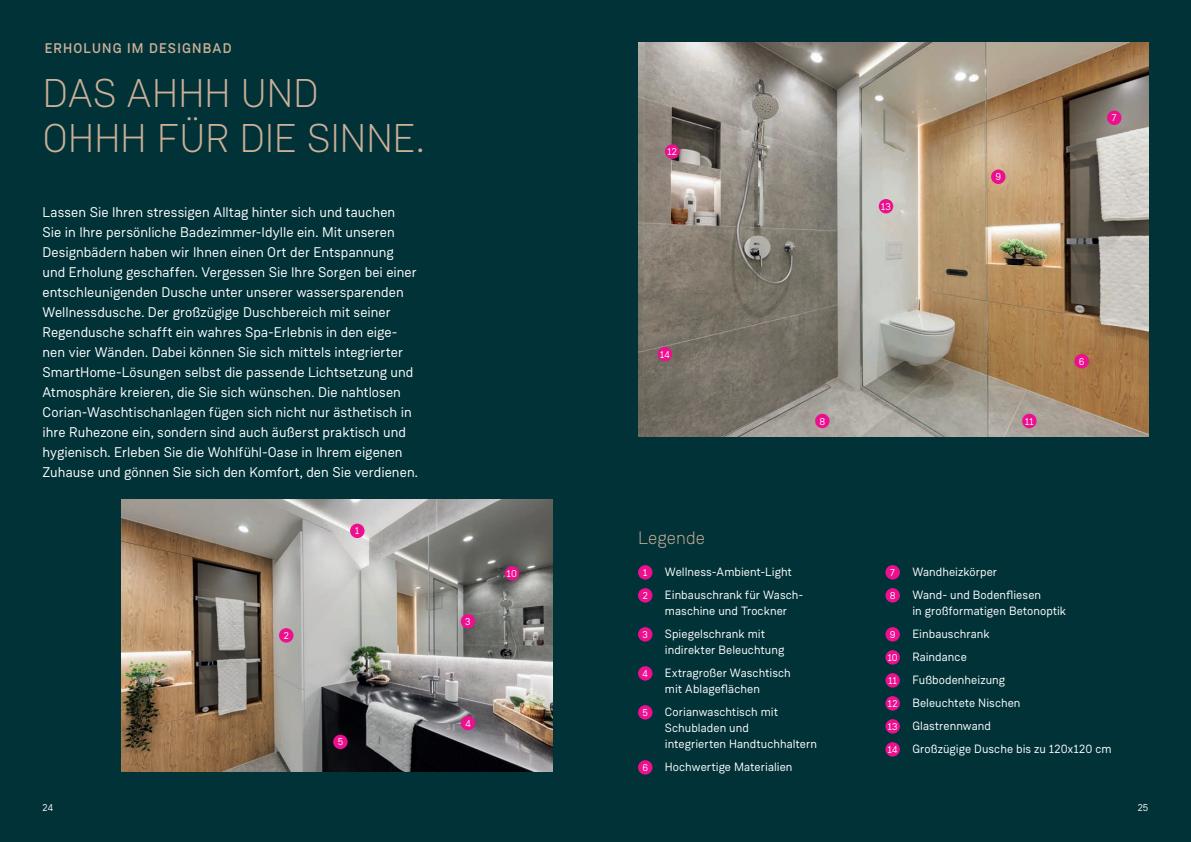
<style>
.page{position:relative;width:1191px;height:842px;background:#003238}
.page>*{position:absolute;margin:0;border:0;box-sizing:border-box;transform-origin:0 0}
.t1{font:300 40px/45px "Weissenhof Grotesk";letter-spacing:-.01em;color:#ccb098}
.t2{font:300 18px "Weissenhof Grotesk";letter-spacing:.005em;color:#ccb098}
.t3{font:14px/20px "Weissenhof Grotesk";color:#fff}
.t4{font:500 14px "Weissenhof Grotesk";letter-spacing:.08em;color:#ccb098}
.t5{font:12px/16px "Weissenhof Grotesk";letter-spacing:.005em;color:#fff}
.t6{font:10px "Weissenhof Grotesk";letter-spacing:.02em;color:#fff}
.s1{font-size:10px}
</style>
<div class="page">
<img style="left:638px;top:43px;width:510px;height:394px">
<img style="left:121px;top:500px;width:432px;height:271px">
<div style="left:638px;top:565px;width:14px;height:15px;background:#ec0f8e;border-radius:50%"></div>
<div style="left:638px;top:588px;width:14px;height:15px;background:#ec0f8e;border-radius:50%"></div>
<div style="left:638px;top:627px;width:14px;height:15px;background:#ec0f8e;border-radius:50%"></div>
<div style="left:638px;top:666px;width:14px;height:15px;background:#ec0f8e;border-radius:50%"></div>
<div style="left:638px;top:705px;width:14px;height:15px;background:#ec0f8e;border-radius:50%"></div>
<div style="left:638px;top:760px;width:14px;height:15px;background:#ec0f8e;border-radius:50%"></div>
<div style="left:885px;top:565px;width:15px;height:15px;background:#ec0f8e;border-radius:50%"></div>
<div style="left:885px;top:588px;width:15px;height:15px;background:#ec0f8e;border-radius:50%"></div>
<div style="left:885px;top:627px;width:15px;height:15px;background:#ec0f8e;border-radius:50%"></div>
<div style="left:885px;top:650px;width:15px;height:15px;background:#ec0f8e;border-radius:50%"></div>
<div style="left:885px;top:673px;width:15px;height:15px;background:#ec0f8e;border-radius:50%"></div>
<div style="left:885px;top:696px;width:15px;height:15px;background:#ec0f8e;border-radius:50%"></div>
<div style="left:885px;top:719px;width:15px;height:15px;background:#ec0f8e;border-radius:50%"></div>
<div style="left:885px;top:742px;width:15px;height:15px;background:#ec0f8e;border-radius:50%"></div>
<div style="left:350px;top:524px;width:14px;height:14px;background:#ec0f8e;border-radius:50%"></div>
<div style="left:279px;top:628px;width:14px;height:15px;background:#ec0f8e;border-radius:50%"></div>
<div style="left:461px;top:614px;width:14px;height:14px;background:#ec0f8e;border-radius:50%"></div>
<div style="left:461px;top:716px;width:14px;height:14px;background:#ec0f8e;border-radius:50%"></div>
<div style="left:333px;top:735px;width:15px;height:14px;background:#ec0f8e;border-radius:50%"></div>
<div style="left:1074px;top:354px;width:15px;height:14px;background:#ec0f8e;border-radius:50%"></div>
<div style="left:1107px;top:111px;width:14px;height:14px;background:#ec0f8e;border-radius:50%"></div>
<div style="left:815px;top:414px;width:14px;height:14px;background:#ec0f8e;border-radius:50%"></div>
<div style="left:991px;top:170px;width:14px;height:14px;background:#ec0f8e;border-radius:50%"></div>
<div style="left:505px;top:566px;width:14px;height:14px;background:#ec0f8e;border-radius:50%"></div>
<div style="left:1022px;top:414px;width:14px;height:14px;background:#ec0f8e;border-radius:50%"></div>
<div style="left:665px;top:144px;width:14px;height:15px;background:#ec0f8e;border-radius:50%"></div>
<div style="left:657px;top:347px;width:15px;height:14px;background:#ec0f8e;border-radius:50%"></div>
<div style="left:878px;top:199px;width:15px;height:14px;background:#ec0f8e;border-radius:50%"></div>
<p class="t4" style="left:45px;top:40px;width:188px">ERHOLUNG IM DESIGNBAD</p>
<h1 class="t1" style="left:43px;top:70px;width:383px">DAS AHHH UND<br>OHHH FÜR DIE SINNE.</h1>
<p class="t3" style="left:43px;top:202px;width:377px">Lassen Sie Ihren stressigen Alltag hinter sich und tauchen<br>Sie in Ihre persönliche Badezimmer-Idylle ein. Mit unseren Designbädern haben wir Ihnen einen Ort der Entspannung und Erholung geschaffen. Vergessen Sie Ihre Sorgen bei einer entschleunigenden Dusche unter unserer wassersparenden Wellnessdusche. Der großzügige Duschbereich mit seiner Regendusche schafft ein wahres Spa-Erlebnis in den eige&shy;nen vier Wänden. Dabei können Sie sich mittels integrierter SmartHome-Lösungen selbst die passende Lichtsetzung und Atmosphäre kreieren, die Sie sich wünschen. Die nahtlosen Corian-Waschtischanlagen fügen sich nicht nur ästhetisch in ihre Ruhezone ein, sondern sind auch äußerst praktisch und hygienisch. Erleben Sie die Wohlfühl-Oase in Ihrem eigenen Zuhause und gönnen Sie sich den Komfort, den Sie verdienen.</p>
<p class="t6" style="left:284px;top:629px;width:7px">2</p>
<p class="t6" style="left:355px;top:525px;width:6px">1</p>
<p class="t6" style="left:338px;top:736px;width:7px">5</p>
<p class="t6" style="left:465px;top:615px;width:7px">3</p>
<p class="t6" style="left:507px;top:567px;width:11px">10</p>
<p class="t6" style="left:465px;top:717px;width:7px">4</p>
<p class="t6" style="left:667px;top:146px;width:11px">12</p>
<p class="t6" style="left:660px;top:348px;width:11px">14</p>
<p class="t2" style="left:638px;top:527px;width:68px">Legende</p>
<p class="t6" style="left:819px;top:415px;width:7px">8</p>
<p class="t6" style="left:643px;top:566px;width:6px">1</p>
<p class="t5" style="left:665px;top:564px;width:128px">Wellness-Ambient-Light</p>
<p class="t6" style="left:642px;top:589px;width:7px">2</p>
<p class="t5" style="left:665px;top:587px;width:140px">Einbauschrank für Wasch&shy;maschine und Trockner</p>
<p class="t6" style="left:642px;top:628px;width:7px">3</p>
<p class="t5" style="left:665px;top:626px;width:121px">Spiegelschrank mit indirekter Beleuchtung</p>
<p class="t6" style="left:642px;top:667px;width:7px">4</p>
<p class="t5" style="left:665px;top:665px;width:127px">Extragroßer Waschtisch mit Ablageflächen</p>
<p class="t6" style="left:642px;top:706px;width:7px">5</p>
<p class="t5" style="left:665px;top:704px;width:154px">Corianwaschtisch mit<br>Schubladen und<br>integrierten Handtuchhaltern</p>
<p class="t6" style="left:642px;top:761px;width:7px">6</p>
<p class="t5" style="left:665px;top:759px;width:129px">Hochwertige Materialien</p>
<p class="t6" style="left:881px;top:200px;width:11px">13</p>
<p class="t6" style="left:995px;top:171px;width:7px">9</p>
<p class="t6" style="left:1112px;top:112px;width:6px">7</p>
<p class="t6" style="left:1025px;top:415px;width:10px">11</p>
<p class="t6" style="left:1078px;top:355px;width:7px">6</p>
<p class="t6" style="left:890px;top:566px;width:6px">7</p>
<p class="t5" style="left:912px;top:564px;width:86px">Wandheizkörper</p>
<p class="t6" style="left:889px;top:589px;width:7px">8</p>
<p class="t5" style="left:912px;top:587px;width:155px">Wand- und Bodenfliesen<br>in großformatigen Betonoptik</p>
<p class="t6" style="left:889px;top:628px;width:7px">9</p>
<p class="t5" style="left:887px;top:622px;width:103px;line-height:23px;text-indent:25px">Einbauschrank<br><span class="s1">10</span> Raindance</p>
<p class="t6" style="left:888px;top:674px;width:10px">11</p>
<p class="t5" style="left:887px;top:668px;width:225px;line-height:23px;text-indent:25px">Fußbodenheizung<br><span class="s1">12</span> Beleuchtete Nischen<br><span class="s1">13</span> Glastrennwand<br><span class="s1">14</span> Großzügige Dusche bis zu 120x120 cm</p>
<p class="t6" style="left:43px;top:801px;width:12px">24</p>
<p class="t6" style="left:1137px;top:801px;width:12px">25</p>
</div>
